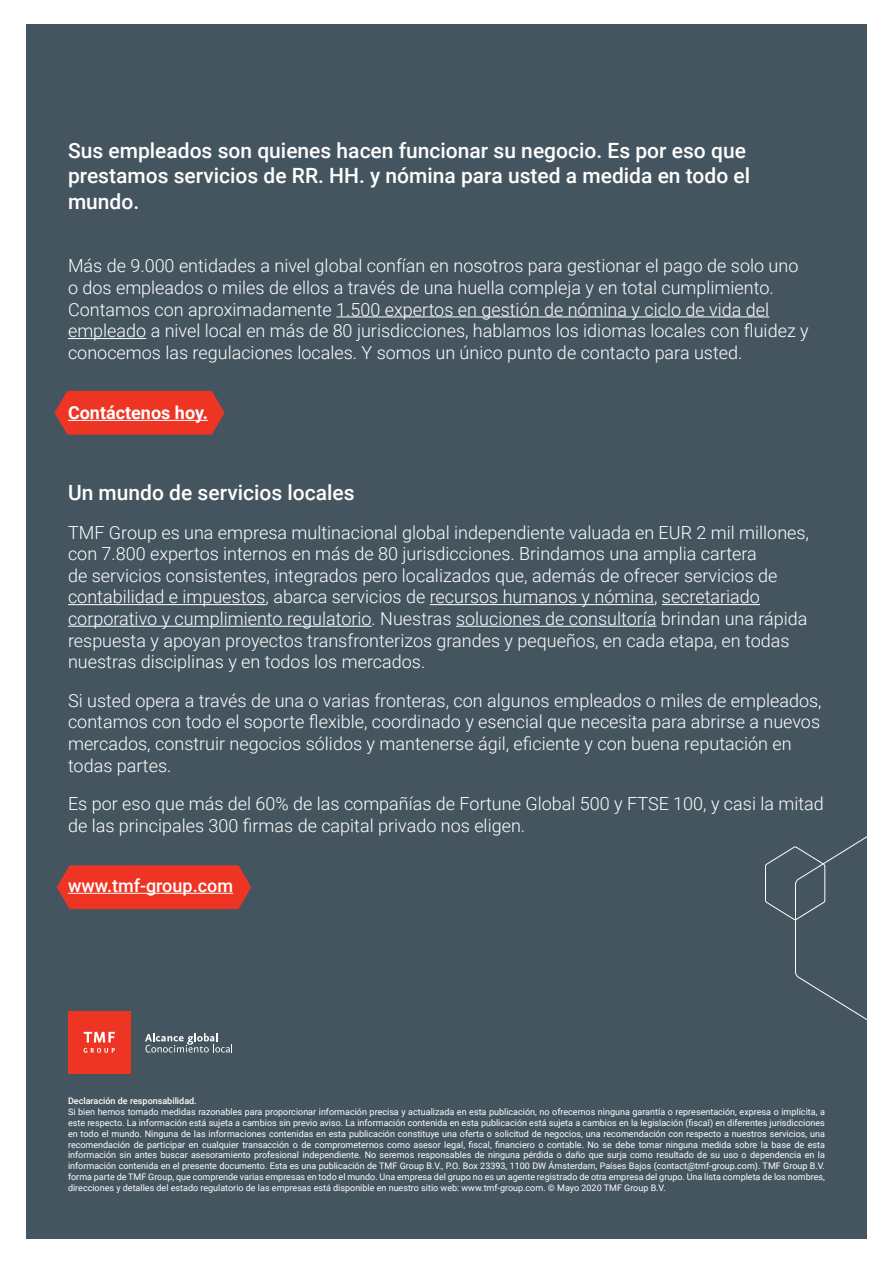
<style>
.page{position:relative;width:893px;height:1263px;background:#fff}
.page>*{position:absolute;margin:0;border:0;box-sizing:border-box;transform-origin:0 0}
.t1{font:500 21px/25.2px "Roboto";color:#fff}
.t2{font:300 18px/21.6px "Roboto";color:#fff}
.t3{font:500 18px "Roboto";color:#fff}
.t4{font:700 18px "Roboto";color:#fff}
.t5{font:9px/10.8px "Roboto";color:#fff;text-align:justify}
.t6{font:500 9px "Roboto";color:#fff}
</style>
<div class="page">
<div style="left:26px;top:24px;width:841px;height:1215px;background:#455560"></div>
<svg style="left:55px;top:391px;width:170px;height:44px;background:#df3829"></svg>
<svg style="left:57px;top:865px;width:194px;height:44px;background:#e13829"></svg>
<hr style="left:336px;top:316px;width:433px;height:1px;background:#fff">
<hr style="left:68px;top:338px;width:78px;height:1px;background:#fff">
<hr style="left:68px;top:420px;width:140px;height:1px;background:#fff">
<hr style="left:68px;top:604px;width:198px;height:1px;background:#fff">
<hr style="left:430px;top:604px;width:224px;height:1px;background:#fff">
<hr style="left:662px;top:604px;width:98px;height:1px;background:#fff">
<hr style="left:68px;top:626px;width:304px;height:1px;background:#fff">
<hr style="left:456px;top:626px;width:200px;height:1px;background:#fff">
<hr style="left:68px;top:893px;width:165px;height:1px;background:#fff">
<svg style="left:765px;top:836px;width:102px;height:184px"></svg>
<div style="left:68px;top:1011px;width:62px;height:62px;background:#ee3524"></div>
<svg style="left:84px;top:1048px;width:31px;height:5px"></svg>
<svg style="left:84px;top:1032px;width:31px;height:10px"></svg>
<svg style="left:145px;top:1033px;width:87px;height:19px"></svg>
<p class="t1" style="left:68px;top:137px;width:684px">Sus empleados son quienes hacen funcionar su negocio. Es por eso que prestamos servicios de RR. HH. y nómina para usted a medida en todo el mundo.</p>
<p class="t2" style="left:68px;top:255px;width:742px">Más de 9.000 entidades a nivel global confían en nosotros para gestionar el pago de solo uno o dos empleados o miles de ellos a través de una huella compleja y en total cumplimiento.<br>Contamos con aproximadamente 1.500 expertos en gestión de nómina y ciclo de vida del empleado a nivel local en más de 80 jurisdicciones, hablamos los idiomas locales con fluidez y conocemos las regulaciones locales. Y somos un único punto de contacto para usted.</p>
<p class="t4" style="left:68px;top:400px;width:141px">Contáctenos hoy.</p>
<p class="t1" style="left:68px;top:479px;width:288px">Un mundo de servicios locales</p>
<p class="t2" style="left:68px;top:521px;width:742px">TMF Group es una empresa multinacional global independiente valuada en EUR 2 mil millones, con 7.800 expertos internos en más de 80 jurisdicciones. Brindamos una amplia cartera<br>de servicios consistentes, integrados pero localizados que, además de ofrecer servicios de contabilidad e impuestos, abarca servicios de recursos humanos y nómina, secretariado corporativo y cumplimiento regulatorio. Nuestras soluciones de consultoría brindan una rápida respuesta y apoyan proyectos transfronterizos grandes y pequeños, en cada etapa, en todas nuestras disciplinas y en todos los mercados.</p>
<p class="t2" style="left:68px;top:689px;width:755px">Si usted opera a través de una o varias fronteras, con algunos empleados o miles de empleados, contamos con todo el soporte flexible, coordinado y esencial que necesita para abrirse a nuevos mercados, construir negocios sólidos y mantenerse ágil, eficiente y con buena reputación en todas partes.</p>
<p class="t2" style="left:68px;top:792px;width:757px">Es por eso que más del 60% de las compañías de Fortune Global 500 y FTSE 100, y casi la mitad de las principales 300 firmas de capital privado nos eligen.</p>
<p class="t3" style="left:68px;top:873px;width:166px">www.tmf-group.com</p>
<p class="t6" style="left:68px;top:1095px;width:130px">Declaración de responsabilidad.</p>
<p class="t5" style="left:68px;top:1106px;width:758px">Si bien hemos tomado medidas razonables para proporcionar información precisa y actualizada en esta publicación, no ofrecemos ninguna garantía o representación, expresa o implícita, a este respecto. La información está sujeta a cambios sin previo aviso. La información contenida en esta publicación está sujeta a cambios en la legislación (fiscal) en diferentes jurisdicciones en todo el mundo. Ninguna de las informaciones contenidas en esta publicación constituye una oferta o solicitud de negocios, una recomendación con respecto a nuestros servicios, una recomendación de participar en cualquier transacción o de comprometernos como asesor legal, fiscal, financiero o contable. No se debe tomar ninguna medida sobre la base de esta información sin antes buscar asesoramiento profesional independiente. No seremos responsables de ninguna pérdida o daño que surja como resultado de su uso o dependencia en la información contenida en el presente documento. Esta es una publicación de TMF Group B.V., P.O. Box 23393, 1100 DW Ámsterdam, Países Bajos (contact@tmf-group.com). TMF Group B.V. forma parte de TMF Group, que comprende varias empresas en todo el mundo. Una empresa del grupo no es un agente registrado de otra empresa del grupo. Una lista completa de los nombres, direcciones y detalles del estado regulatorio de las empresas está disponible en nuestro sitio web: www.tmf-group.com. © Mayo 2020 TMF Group B.V.</p>
</div>
